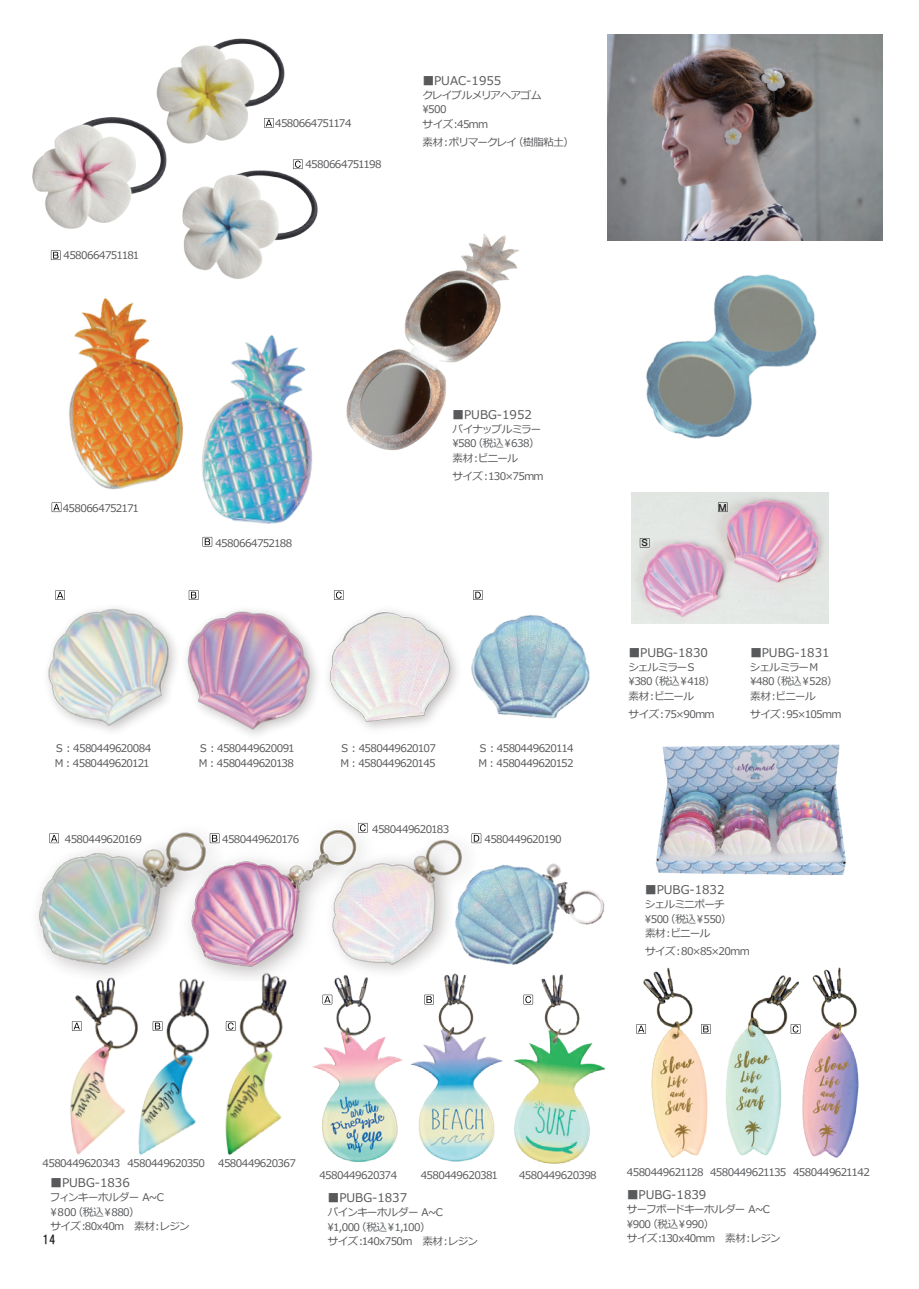
<style>
.page{position:relative;width:919px;height:1289px;background:#fff}
.page>*{position:absolute;margin:0;border:0;box-sizing:border-box;transform-origin:0 0}
.t1{font:12px "Meiryo";color:#57585a}
.t2{font:12px "HGS Gothic E";color:#231f20}
.t3{font:10.5px/14.2px "Meiryo";letter-spacing:-.06em;color:#57585a}
.t4{font:9px "HG Gothic E";color:#231f20}
.s1{font-family:"Hira Maru Pro N W4 90 ms RKSJ H";font-size:11.4px;color:#58595b}
.s2{color:#585a5c}
</style>
<div class="page">
<svg style="left:293px;top:159px;width:9px;height:5px"></svg>
<svg style="left:51px;top:250px;width:10px;height:10px"></svg>
<svg style="left:52px;top:507px;width:9px;height:5px"></svg>
<svg style="left:202px;top:537px;width:10px;height:9px"></svg>
<img style="left:607px;top:34px;width:275px;height:207px">
<img style="left:342px;top:1005px;width:251px;height:159px">
<img style="left:70px;top:980px;width:272px;height:179px">
<img style="left:593px;top:967px;width:266px;height:191px">
<svg style="left:636px;top:1024px;width:10px;height:9px"></svg>
<svg style="left:790px;top:1024px;width:10px;height:9px"></svg>
<svg style="left:701px;top:1024px;width:9px;height:9px"></svg>
<svg style="left:72px;top:1021px;width:10px;height:9px"></svg>
<svg style="left:226px;top:1021px;width:9px;height:9px"></svg>
<svg style="left:153px;top:1021px;width:9px;height:9px"></svg>
<img style="left:51px;top:298px;width:133px;height:209px">
<img style="left:202px;top:335px;width:110px;height:202px">
<img style="left:346px;top:233px;width:174px;height:218px">
<img style="left:32px;top:117px;width:135px;height:112px">
<img style="left:156px;top:38px;width:129px;height:107px">
<img style="left:182px;top:164px;width:136px;height:115px">
<img style="left:228px;top:610px;width:56px;height:125px">
<img style="left:47px;top:590px;width:181px;height:141px">
<img style="left:284px;top:590px;width:199px;height:139px">
<img style="left:250px;top:859px;width:23px;height:121px">
<img style="left:38px;top:832px;width:212px;height:178px">
<img style="left:273px;top:822px;width:251px;height:198px">
<img style="left:424px;top:822px;width:200px;height:183px">
<img style="left:463px;top:598px;width:127px;height:131px">
<img style="left:656px;top:744px;width:190px;height:131px">
<img style="left:613px;top:240px;width:233px;height:199px">
<svg style="left:55px;top:590px;width:10px;height:10px"></svg>
<svg style="left:334px;top:590px;width:9px;height:10px"></svg>
<svg style="left:189px;top:590px;width:9px;height:10px"></svg>
<svg style="left:473px;top:590px;width:9px;height:10px"></svg>
<svg style="left:49px;top:833px;width:10px;height:10px"></svg>
<svg style="left:358px;top:823px;width:9px;height:9px"></svg>
<svg style="left:210px;top:833px;width:9px;height:10px"></svg>
<svg style="left:471px;top:833px;width:10px;height:10px"></svg>
<img style="left:632px;top:492px;width:196px;height:131px">
<svg style="left:639px;top:538px;width:10px;height:9px"></svg>
<svg style="left:718px;top:502px;width:9px;height:10px"></svg>
<p class="t3" style="left:63px;top:249px;width:77px">4580664751181</p>
<p class="t3" style="left:275px;top:116px;width:78px">4580664751174</p>
<p class="t3" style="left:305px;top:157px;width:78px">4580664751198</p>
<p class="t1" style="left:422px;top:72px;width:80px"><span class="s1">■</span>PUAC-1955</p>
<p class="t3" style="left:422px;top:89px;width:121px">クレイプルメリアヘアゴム¥500<br>サイズ:45ｍm</p>
<p class="t3" style="left:422px;top:136px;width:153px">素材︓ポリマークレイ（樹脂粘土）</p>
<p class="t1" style="left:452px;top:406px;width:81px"><span class="s1">■</span>PUBG-1952</p>
<p class="t3" style="left:452px;top:422px;width:90px">パイナップルミラー¥580<span class="s2">（税込￥638）</span>素材︓ビニール</p>
<p class="t3" style="left:452px;top:469px;width:93px">サイズ︓130×75ｍm</p>
<p class="t3" style="left:63px;top:501px;width:78px">4580664752171</p>
<p class="t4" style="left:718px;top:503px;width:10px">Ｍ</p>
<p class="t3" style="left:215px;top:536px;width:78px">4580664752188</p>
<p class="t4" style="left:640px;top:538px;width:10px">Ｓ</p>
<p class="t3" style="left:54px;top:741px;width:99px;line-height:15px">Ｓ : 4580449620084<br>M : 4580449620121</p>
<p class="t3" style="left:198px;top:741px;width:98px;line-height:15px">Ｓ : 4580449620091<br>M : 4580449620138</p>
<p class="t3" style="left:339px;top:741px;width:98px;line-height:15px">Ｓ : 4580449620107<br>M : 4580449620145</p>
<p class="t3" style="left:478px;top:741px;width:97px;line-height:15px">Ｓ : 4580449620114<br>M : 4580449620152</p>
<p class="t3" style="left:65px;top:832px;width:79px">4580449620169</p>
<p class="t3" style="left:222px;top:832px;width:79px">4580449620176</p>
<p class="t3" style="left:372px;top:822px;width:79px">4580449620183</p>
<p class="t3" style="left:484px;top:832px;width:79px">4580449620190</p>
<p class="t1" style="left:628px;top:644px;width:81px"><span class="s1">■</span>PUBG-1830</p>
<p class="t3" style="left:628px;top:660px;width:88px">シェルミラーＳ¥380<span class="s2">（税込￥418）</span>素材︓ビニール</p>
<p class="t3" style="left:628px;top:707px;width:88px">サイズ︓75×90ｍm</p>
<p class="t1" style="left:750px;top:644px;width:81px"><span class="s1">■</span>PUBG-1831</p>
<p class="t3" style="left:750px;top:660px;width:89px">シェルミラーM ¥480<span class="s2">（税込￥528）</span>素材︓ビニール</p>
<p class="t3" style="left:750px;top:707px;width:93px">サイズ︓95×105ｍm</p>
<p class="t1" style="left:645px;top:881px;width:81px"><span class="s1">■</span>PUBG-1832</p>
<p class="t3" style="left:644px;top:898px;width:88px">シェルミニポーチ¥500<span class="s2">（税込￥550）</span>素材︓ビニール</p>
<p class="t3" style="left:645px;top:945px;width:106px">サイズ︓80×85×20ｍm</p>
<p class="t3" style="left:43px;top:1156px;width:164px">4580449620343 4580449620350</p>
<p class="t3" style="left:218px;top:1156px;width:79px">4580449620367</p>
<p class="t3" style="left:319px;top:1168px;width:79px">4580449620374</p>
<p class="t3" style="left:420px;top:1168px;width:79px">4580449620381</p>
<p class="t3" style="left:519px;top:1168px;width:79px">4580449620398</p>
<p class="t3" style="left:627px;top:1165px;width:244px">4580449621128 4580449621135 4580449621142</p>
<p class="t1" style="left:51px;top:1174px;width:81px"><span class="s1">■</span>PUBG-1836</p>
<p class="t3" style="left:50px;top:1190px;width:141px">フィンキーホルダー A~C<br>¥８00<span class="s2">（税込￥880）<br></span>サイズ:80x40m　素材︓レジン</p>
<p class="t1" style="left:328px;top:1189px;width:81px"><span class="s1">■</span>PUBG-1837</p>
<p class="t1" style="left:627px;top:1186px;width:81px"><span class="s1">■</span>PUBG-1839</p>
<p class="t3" style="left:626px;top:1202px;width:155px">サーフボードキーホルダー A~C ¥900<span class="s2">（税込￥990）<br></span>サイズ:130x40ｍm　素材︓レジン</p>
<p class="t3" style="left:327px;top:1205px;width:152px">パインキーホルダー A~C<br>¥1,000<span class="s2">（税込￥1,100）<br></span>サイズ:140x750m　素材︓レジン</p>
<p class="t2" style="left:43px;top:1233px;width:15px">14</p>
</div>
